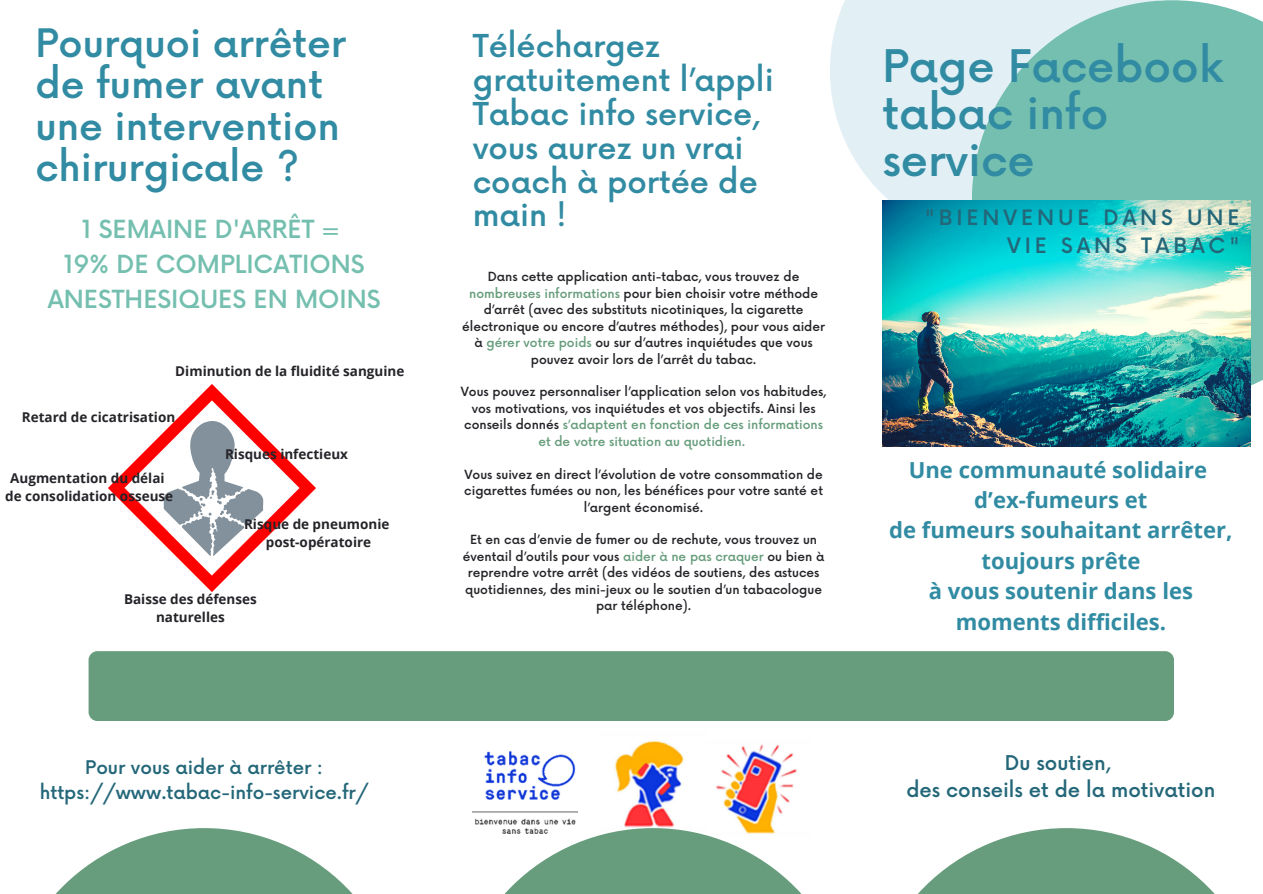
<style>
.page{position:relative;width:1263px;height:894px;background:#fff}
.page>*{position:absolute;margin:0;border:0;box-sizing:border-box;transform-origin:0 0}
.t1{font:500 43.8px/47.2px "Now";color:#318ba2}
.t2{font:500 38.25px/41.5px "Now";color:#318ba2}
.t3{font:500 30.75px/33.8px "Now";color:#318ba2}
.t4{font:500 24.3px/34.8px "Now";color:#74bfaf;text-align:center}
.t5{font:700 22.05px/30.3px "Open Sans";color:#318ba2;text-align:center}
.t6{font:500 20.7px/28px "Now";letter-spacing:.19em;color:#236779;text-align:right}
.t7{font:500 19.8px/27px "Now";color:#236779;text-align:center}
.t8{font:500 18.3px/24.8px "Now";color:#236779;text-align:center}
.t9{font:700 13.5px/18px "Open Sans";color:#262429;text-align:center}
.t10{font:500 12.3px/16.5px "Now";color:#262429;text-align:center}
.s1{color:#679d7c}
</style>
<div class="page">
<svg style="left:830px;top:0;width:142px;height:201px;background:#e4f1f6"></svg>
<svg style="left:972px;top:0;width:291px;height:401px;background:#85c6ba"></svg>
<div style="left:89px;top:651px;width:1085px;height:69px;background:#679d7c;border-radius:9px"></div>
<img style="left:473px;top:751px;width:104px;height:74px">
<img style="left:615px;top:741px;width:69px;height:86px">
<img style="left:716px;top:744px;width:81px;height:83px">
<svg style="left:108px;top:384px;width:208px;height:208px"></svg>
<img style="left:882px;top:201px;width:368px;height:245px">
<svg style="left:56px;top:828px;width:296px;height:65px;fill:#679d7c"></svg>
<svg style="left:502px;top:827px;width:299px;height:66px;fill:#679d7c"></svg>
<svg style="left:919px;top:828px;width:295px;height:65px;fill:#679d7c"></svg>
<h2 class="t2" style="left:35px;top:24px;width:312px">Pourquoi arrêter de fumer avant une intervention chirurgicale ?</h2>
<h3 class="t3" style="left:473px;top:31px;width:303px">Téléchargez gratuitement l’appli<br>Tabac info service, vous aurez un vrai coach à portée de main !</h3>
<h3 class="t4" style="left:48px;top:213px;width:334px">1 SEMAINE D'ARRÊT =<br>19% DE COMPLICATIONS<br>ANESTHESIQUES EN MOINS</h3>
<p class="t10" style="left:462px;top:269px;width:364px">Dans cette application anti-tabac, vous trouvez de <span class="s1">nombreuses informations</span> pour bien choisir votre méthode d’arrêt (avec des substituts nicotiniques, la cigarette électronique ou encore d’autres méthodes), pour vous aider à <span class="s1">gérer votre poids</span> ou sur d’autres inquiétudes que vous pouvez avoir lors de l’arrêt du tabac.</p>
<p class="t10" style="left:461px;top:384px;width:367px">Vous pouvez personnaliser l’application selon vos habitudes, vos motivations, vos inquiétudes et vos objectifs. Ainsi les conseils donnés <span class="s1">s’adaptent en fonction de ces informations et de votre situation au quotidien.</span></p>
<p class="t10" style="left:464px;top:466px;width:360px">Vous suivez en direct l’évolution de votre consommation de cigarettes fumées ou non, les bénéfices pour votre santé et l’argent économisé.</p>
<p class="t10" style="left:463px;top:532px;width:363px">Et en cas d’envie de fumer ou de rechute, vous trouvez un éventail d’outils pour vous <span class="s1">aider à ne pas craquer</span> ou bien à reprendre votre arrêt (des vidéos de soutiens, des astuces quotidiennes, des mini-jeux ou le soutien d’un tabacologue par téléphone).</p>
<p class="t9" style="left:175px;top:361px;width:231px">Diminution de la fluidité sanguine</p>
<p class="t9" style="left:22px;top:407px;width:155px">Retard de cicatrisation</p>
<p class="t9" style="left:225px;top:444px;width:125px">Risques infectieux</p>
<p class="t9" style="left:5px;top:469px;width:170px">Augmentation du délai de consolidation osseuse</p>
<p class="t9" style="left:244px;top:515px;width:147px">Risque de pneumonie post-opératoire</p>
<p class="t9" style="left:124px;top:589px;width:134px">Baisse des défenses naturelles</p>
<h3 class="t8" style="left:40px;top:756px;width:330px">Pour vous aider à arrêter : https://www.tabac-info-service.fr/</h3>
<h1 class="t1" style="left:882px;top:45px;width:342px">Page Facebook tabac info service</h1>
<h3 class="t6" style="left:925px;top:205px;width:316px">"BIENVENUE DANS UNE<br>VIE SANS TABAC"</h3>
<h3 class="t5" style="left:889px;top:453px;width:345px">Une communauté solidaire d’ex-fumeurs et<br>de fumeurs souhaitant arrêter, toujours prête<br>à vous soutenir dans les moments difficiles.</h3>
<h3 class="t7" style="left:906px;top:750px;width:311px">Du soutien,<br>des conseils et de la motivation</h3>
</div>
